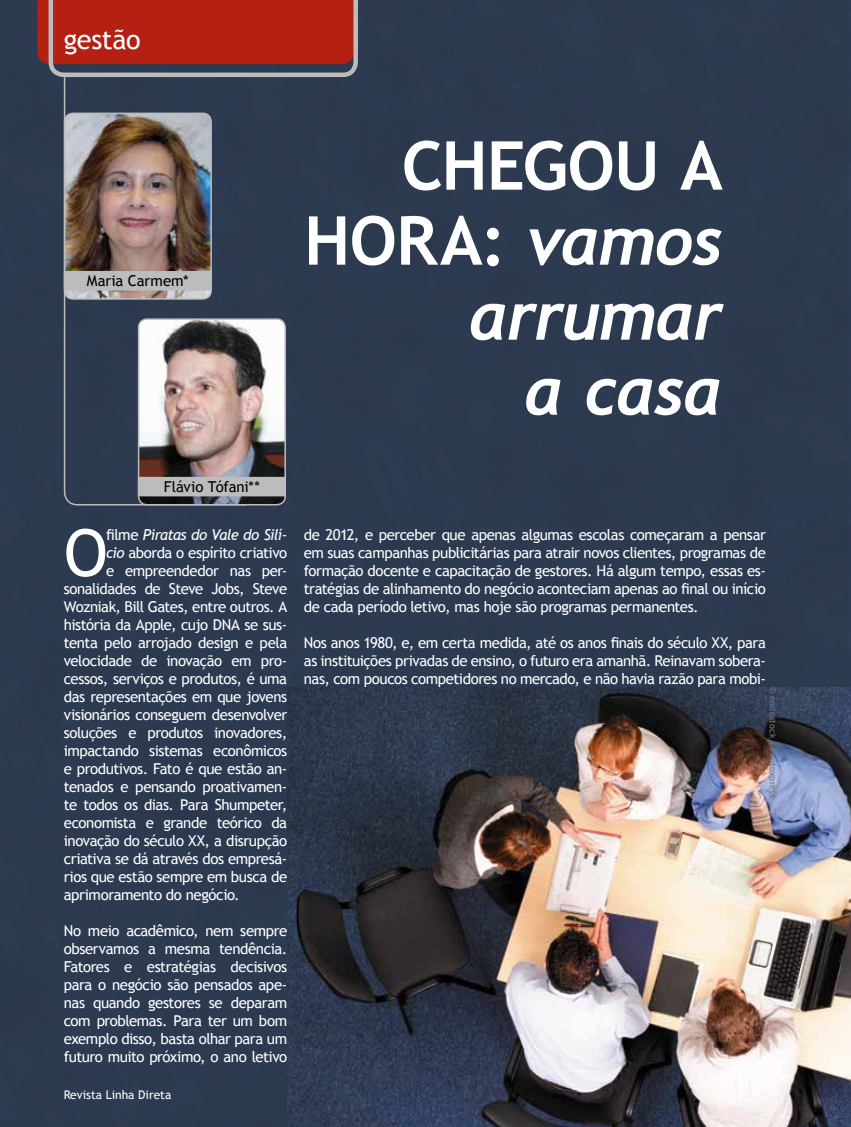
<style>
.page{position:relative;width:851px;height:1127px;background:#fff}
.page>*{position:absolute;margin:0;border:0;box-sizing:border-box;transform-origin:0 0}
.t1{font:700 67.5px/75px "Trebuchet MS";letter-spacing:-.015em;color:#fff;text-align:right}
.t2{font:italic 700 67.5px/75px "Trebuchet";letter-spacing:-.03em;color:#fff;text-align:right}
.t3{font:65.25px "Trebuchet MS";color:#fff}
.t4{font:27px "Trebuchet MS";letter-spacing:-.015em;color:#fff}
.t5{font:15px/18px "Trebuchet MS";letter-spacing:-.03em;color:#fff;text-align:justify}
.t6{font:15px "Trebuchet MS";letter-spacing:-.01em;color:#000}
.t7{font:italic 15px "Trebuchet MS";letter-spacing:-.05em;color:#fff}
.t8{font:12px "Trebuchet MS";color:#fff}
.t9{font:9px "Trebuchet MS";letter-spacing:.015em;color:#777}
.s1{font-family:"Trebuchet";font-style:italic}
.s2{font-style:normal}
.s3{font-style:italic}
</style>
<div class="page">
<div style="left:0;top:0;width:850px;height:1127px;background:#2d3a50"></div>
<img style="left:287px;top:687px;width:563px;height:440px">
<svg style="left:38px;top:0;width:320px;height:77px;background:#a52e25"></svg>
<div style="left:63px;top:76px;width:185px;height:430px;background:#2d3a50"></div>
<img style="left:65px;top:113px;width:146px;height:186px">
<div style="left:64px;top:113px;width:148px;height:187px;border:2px solid #bcbcbc;border-radius:9px"></div>
<div style="left:64px;top:272px;width:147px;height:18px;background:#bcbcbc"></div>
<div style="left:64px;top:271px;width:148px;height:20px;border:1px solid #bcbcbc"></div>
<img style="left:139px;top:319px;width:146px;height:185px">
<div style="left:138px;top:318px;width:148px;height:187px;border:2px solid #bcbcbc;border-radius:9px"></div>
<div style="left:138px;top:477px;width:147px;height:19px;background:#bcbcbc"></div>
<h3 class="t4" style="left:64px;top:23px;width:78px">gestão</h3>
<p class="t6" style="left:87px;top:272px;width:103px">Maria Carmem*</p>
<h1 class="t1" style="left:304px;top:128px;width:420px">CHEGOU A<br>HORA: <span class="s1">vamos</span></h1>
<h1 class="t2" style="left:468px;top:279px;width:256px">arrumar a casa</h1>
<p class="t6" style="left:164px;top:478px;width:98px">Flávio Tófani**</p>
<h2 class="t3" style="left:64px;top:514px;width:46px">O</h2>
<p class="t7" style="left:106px;top:526px;width:182px"><span class="s2">filme</span> Piratas do Vale do Silí-</p>
<p class="t5" style="left:106px;top:544px;width:182px"><span class="s3">cio</span> aborda o espírito criativo</p>
<p class="t5" style="left:106px;top:562px;width:182px">e empreendedor nas per-</p>
<p class="t5" style="left:64px;top:580px;width:225px">sonalidades de Steve Jobs, Steve</p>
<p class="t5" style="left:64px;top:598px;width:225px">Wozniak, Bill Gates, entre outros. A</p>
<p class="t5" style="left:64px;top:616px;width:225px">história da Apple, cujo DNA se sus-</p>
<p class="t5" style="left:64px;top:634px;width:225px">tenta pelo arrojado design e pela</p>
<p class="t5" style="left:64px;top:652px;width:225px">velocidade de inovação em pro-</p>
<p class="t5" style="left:64px;top:670px;width:225px">cessos, serviços e produtos, é uma</p>
<p class="t5" style="left:64px;top:688px;width:225px">das representações em que jovens</p>
<p class="t5" style="left:64px;top:706px;width:225px">visionários conseguem desenvolver</p>
<p class="t5" style="left:64px;top:724px;width:225px">soluções e produtos inovadores,</p>
<p class="t5" style="left:64px;top:742px;width:225px">impactando sistemas econômicos</p>
<p class="t5" style="left:64px;top:760px;width:225px">e produtivos. Fato é que estão an-</p>
<p class="t5" style="left:64px;top:778px;width:225px">tenados e pensando proativamen-</p>
<p class="t5" style="left:64px;top:796px;width:225px">te todos os dias. Para Shumpeter,</p>
<p class="t5" style="left:64px;top:814px;width:225px">economista e grande teórico da</p>
<p class="t5" style="left:64px;top:832px;width:225px">inovação do século XX, a disrupção</p>
<p class="t5" style="left:64px;top:850px;width:225px">criativa se dá através dos empresá-</p>
<p class="t5" style="left:64px;top:868px;width:225px">rios que estão sempre em busca de</p>
<p class="t5" style="left:64px;top:886px;width:177px">aprimoramento do negócio.</p>
<p class="t5" style="left:64px;top:922px;width:225px">No meio acadêmico, nem sempre observamos a mesma tendência.<br>Fatores e estratégias decisivos para o negócio são pensados ape&shy;nas quando gestores se deparam com problemas. Para ter um bom exemplo disso, basta olhar para um futuro muito próximo, o ano letivo</p>
<p class="t8" style="left:64px;top:1088px;width:109px">Revista Linha Direta</p>
<p class="t5" style="left:304px;top:526px;width:463px">de 2012, e perceber que apenas algumas escolas começaram a pensar em suas campanhas publicitárias para atrair novos clientes, programas de formação docente e capacitação de gestores. Há algum tempo, essas es&shy;tratégias de alinhamento do negócio aconteciam apenas ao final ou início de cada período letivo, mas hoje são programas permanentes.</p>
<p class="t5" style="left:304px;top:634px;width:463px">Nos anos 1980, e, em certa medida, até os anos finais do século XX, para as instituições privadas de ensino, o futuro era amanhã. Reinavam sobera&shy;nas, com poucos competidores no mercado, e não havia razão para mobi-</p>
<p class="t9" style="left:778px;top:687px;width:112px;rotate:90deg">© endostock / Photoxpress</p>
</div>
